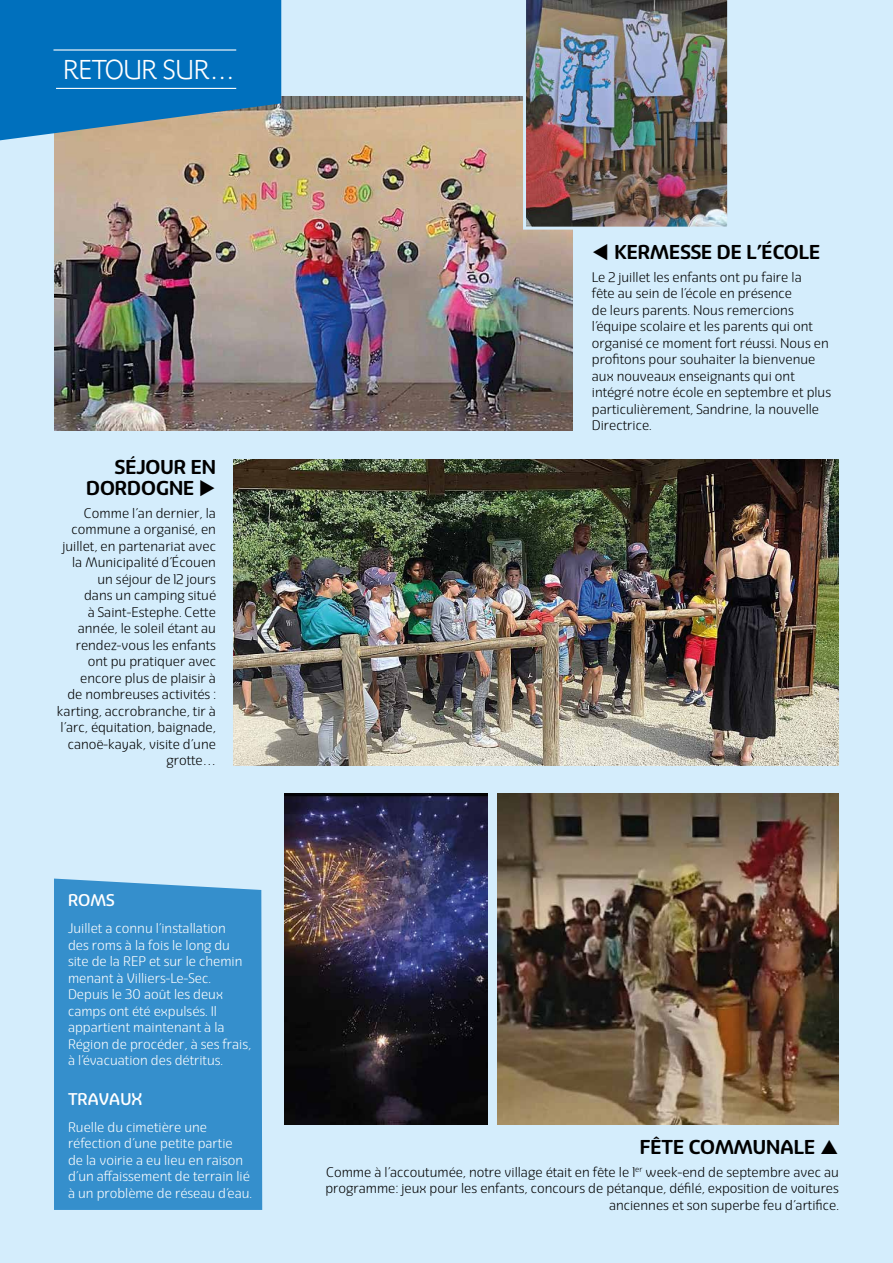
<style>
.page{position:relative;width:893px;height:1263px;background:#d4edfc}
.page>*{position:absolute;margin:0;border:0;box-sizing:border-box;transform-origin:0 0}
.t1{font:700 27px "Parisine Plus Std Clair";letter-spacing:-.04em;color:#fff}
.t2{font:700 19.5px/21px "Eigerdals";color:#000;text-align:right}
.t3{font:500 16.5px "Eigerdals";color:#fff}
.t4{font:300 13.5px/16.5px "Eigerdals";color:#000;text-align:right}
.t5{font:300 13.5px/16.5px "Eigerdals";color:#fff}
</style>
<div class="page">
<div style="left:54px;top:878px;width:208px;height:332px;background:#358fcc"></div>
<img style="left:54px;top:97px;width:519px;height:333px">
<img style="left:523px;top:0;width:205px;height:230px">
<img style="left:233px;top:460px;width:606px;height:305px">
<img style="left:284px;top:794px;width:203px;height:330px">
<img style="left:497px;top:794px;width:342px;height:330px">
<svg style="left:0;top:0;width:281px;height:140px;background:#1a78b7"></svg>
<hr style="left:53px;top:49px;width:183px;height:2px;background:#fff">
<hr style="left:56px;top:88px;width:180px;height:1px;background:#fff">
<h1 class="t1" style="left:63px;top:54px;width:174px">RETOUR SUR…</h1>
<h2 class="t2" style="left:86px;top:457px;width:131px">SÉJOUR EN<br>DORDOGNE ◆</h2>
<p class="t4" style="left:57px;top:505px;width:161px">Comme l’an dernier, la commune a organisé, en juillet, en partenariat avec la Municipalité d’Écouen un séjour de 12 jours<br>dans un camping situé<br>à Saint-Estephe. Cette année, le soleil étant au rendez-vous les enfants ont pu pratiquer avec encore plus de plaisir à<br>de nombreuses activités : karting, accrobranche, tir à l’arc, équitation, baignade, canoë-kayak, visite d’une grotte…</p>
<p class="t3" style="left:68px;top:890px;width:48px">ROMS</p>
<p class="t5" style="left:68px;top:920px;width:185px">Juillet a connu l’installation<br>des roms à la fois le long du site de la REP et sur le chemin menant à Villiers-Le-Sec.<br>Depuis le 30 août les deux camps ont été expulsés. Il appartient maintenant à la<br>Région de procéder, à ses frais, à l’évacuation des détritus.</p>
<p class="t3" style="left:68px;top:1089px;width:76px">TRAVAUX</p>
<p class="t5" style="left:68px;top:1119px;width:186px">Ruelle du cimetière une réfection d’une petite partie<br>de la voirie a eu lieu en raison d’un affaissement de terrain lié à un problème de réseau d’eau.</p>
<h2 class="t2" style="left:592px;top:242px;width:230px">▼ KERMESSE DE L’ÉCOLE</h2>
<p class="t4" style="left:592px;top:269px;width:241px;text-align:left">Le 2 juillet les enfants ont pu faire la<br>fête au sein de l’école en présence<br>de leurs parents. Nous remercions l’équipe scolaire et les parents qui ont organisé ce moment fort réussi. Nous en profitons pour souhaiter la bienvenue aux nouveaux enseignants qui ont intégré notre école en septembre et plus particulièrement, Sandrine, la nouvelle Directrice.</p>
<h2 class="t2" style="left:640px;top:1136px;width:177px">FÊTE COMMUNALE</h2>
<p class="t4" style="left:325px;top:1164px;width:515px">Comme à l’accoutumée, notre village était en fête le 1<sup>er</sup> week-end de septembre avec au programme : jeux pour les enfants, concours de pétanque, défilé, exposition de voitures anciennes et son superbe feu d’artifice.</p>
</div>
